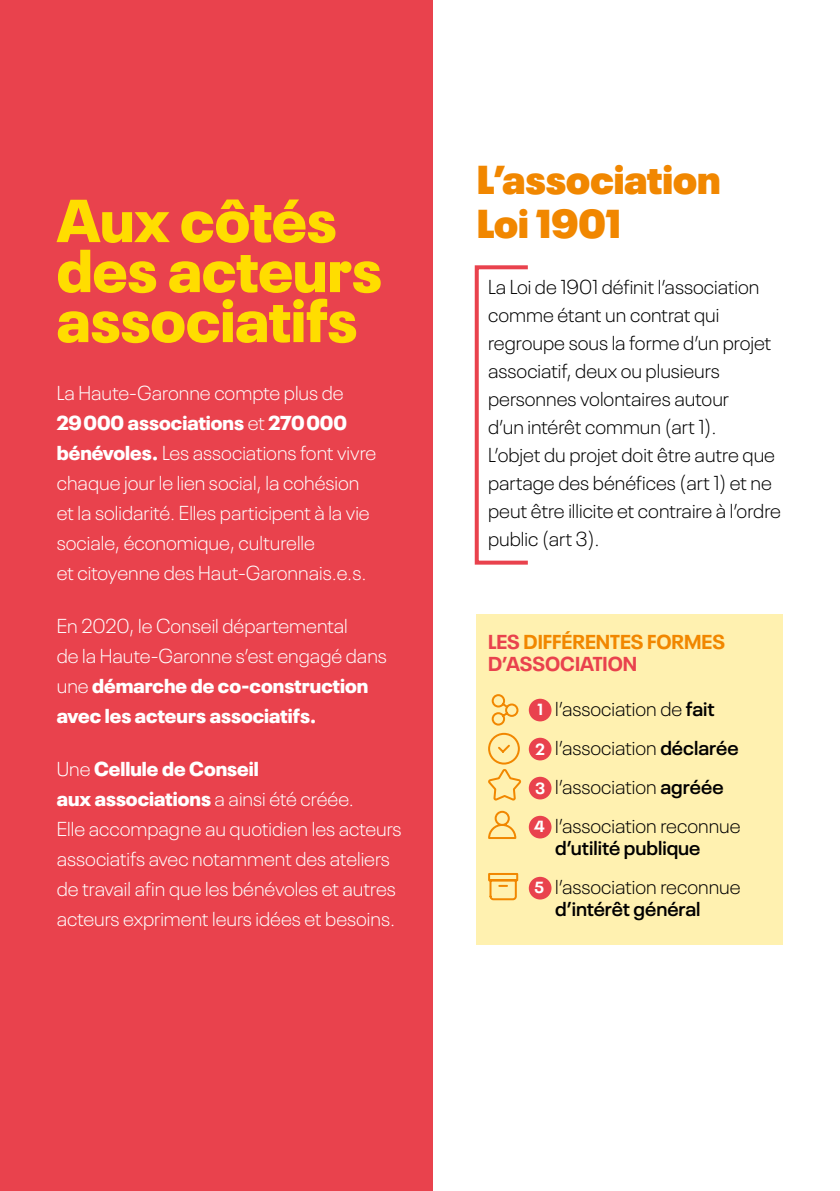
<style>
.page{position:relative;width:840px;height:1191px;background:#fff}
.page>*{position:absolute;margin:0;border:0;box-sizing:border-box;transform-origin:0 0}
.t1{font:900 60px/50px "Neue Plak";color:#fd0}
.t2{font:900 40px/44px "Neue Plak";color:#f18700}
.t3{font:300 20px/30px "Neue Plak";color:#fff}
.t4{font:300 20px/28px "Neue Plak";color:#000}
.t5{font:700 20px/22px "Neue Plak";color:#f18700}
.t6{font:600 20px "Neue Plak";color:#000}
.s1{font-weight:900}
.s2{color:#e9424d}
.s3{font-weight:700;font-size:16px;color:#fff}
.s4{font-weight:600}
</style>
<div class="page">
<div style="left:0;top:0;width:432px;height:1191px;background:#e9424d"></div>
<div style="left:474px;top:265px;width:55px;height:299px;border:4px solid #e9424d"></div>
<div style="left:476px;top:614px;width:306px;height:331px;background:#fff1b0"></div>
<svg style="left:491px;top:694px;width:28px;height:32px"></svg>
<div style="left:528px;top:698px;width:23px;height:23px;background:#e9424d;border-radius:50%"></div>
<div style="left:528px;top:737px;width:23px;height:23px;background:#e9424d;border-radius:50%"></div>
<div style="left:528px;top:776px;width:23px;height:23px;background:#e9424d;border-radius:50%"></div>
<svg style="left:488px;top:732px;width:34px;height:107px"></svg>
<div style="left:528px;top:815px;width:23px;height:23px;background:#e9424d;border-radius:50%"></div>
<svg style="left:488px;top:873px;width:31px;height:28px"></svg>
<div style="left:528px;top:877px;width:23px;height:22px;background:#e9424d;border-radius:50%"></div>
<h1 class="t1" style="left:57px;top:189px;width:326px">Aux côtés des acteurs associatifs</h1>
<p class="t3" style="left:57px;top:376px;width:321px">La Haute-Garonne compte plus de<br><span class="s1">29 000 associations</span> et <span class="s1">270 000 bénévoles.</span> Les associations font vivre chaque jour le lien social, la cohésion et la solidarité. Elles participent à la vie sociale, économique, culturelle<br>et citoyenne des Haut-Garonnais.e.s.</p>
<p class="t3" style="left:57px;top:609px;width:331px">En 2020, le Conseil départemental<br>de la Haute-Garonne s’est engagé dans une <span class="s1">démarche de co-construction avec les acteurs associatifs.</span></p>
<p class="t3" style="left:57px;top:752px;width:346px">Une <span class="s1">Cellule de Conseil<br>aux associations</span> a ainsi été créée.<br>Elle accompagne au quotidien les acteurs associatifs avec notamment des ateliers de travail afin que les bénévoles et autres acteurs expriment leurs idées et besoins.</p>
<h2 class="t2" style="left:476px;top:153px;width:245px">L’association<br>Loi 1901</h2>
<p class="t4" style="left:488px;top:271px;width:294px">La Loi de 1901 définit l’association comme étant un contrat qui regroupe sous la forme d’un projet associatif, deux ou plusieurs personnes volontaires autour<br>d’un intérêt commun (art 1).<br>L’objet du projet doit être autre que partage des bénéfices (art 1) et ne peut être illicite et contraire à l’ordre public (art 3).</p>
<p class="t5" style="left:488px;top:628px;width:238px"><span class="s2">LES</span> DIFFÉRENTES FORMES<br><span class="s2">D’ASSOCIATION</span></p>
<p class="t4" style="left:534px;top:687px;width:208px;line-height:39px"><span class="s3">1</span> l’association de <span class="s4">fait<br></span><span class="s3">2</span> l’association <span class="s4">déclarée<br></span><span class="s3">3</span> l’association <span class="s4">agréée<br></span><span class="s3">4</span> l’association reconnue</p>
<p class="t4" style="left:534px;top:826px;width:207px;line-height:39px;text-indent:20px"><span class="s4">d’utilité publique<br></span><span class="s3">5</span> l’association reconnue</p>
<p class="t6" style="left:554px;top:893px;width:147px">d’intérêt général</p>
</div>
